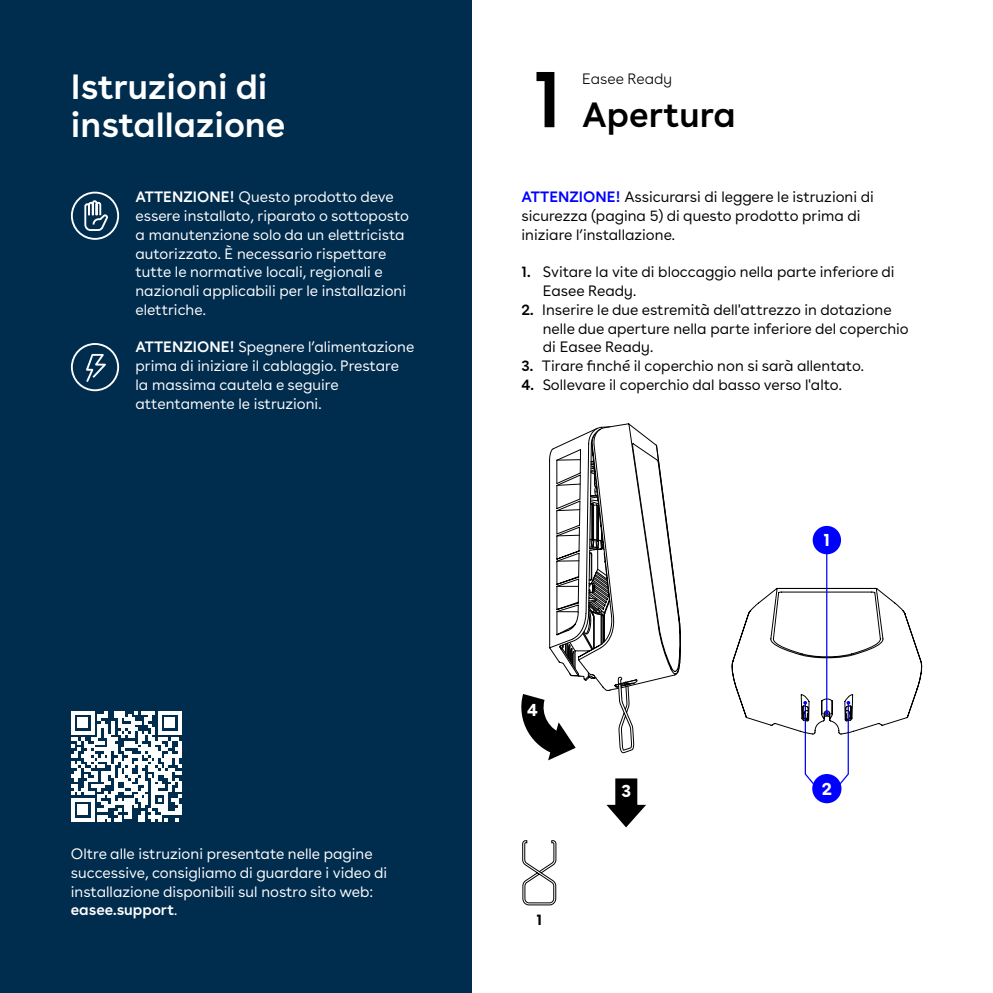
<style>
.page{position:relative;width:993px;height:993px;background:#fff}
.page>*{position:absolute;margin:0;border:0;box-sizing:border-box;transform-origin:0 0}
.t1{font:600 80px "Buenos Aires";color:#000}
.t2{font:600 35px/37.5px "Buenos Aires";color:#fff}
.t3{font:600 35px "Buenos Aires";color:#000}
.t4{font:700 17.5px "Buenos Aires";color:#fff}
.t5{font:15px/18.8px "Buenos Aires";color:#fff}
.t6{font:15px/18.8px "Buenos Aires";color:#000}
.t7{font:300 15px "Buenos Aires";color:#000}
.t8{font:700 15px "Buenos Aires";color:#000}
.s1{font-weight:600}
.s2{font-weight:600;color:#00f}
</style>
<div class="page">
<div style="left:0;top:0;width:471px;height:992px;background:#002c4e"></div>
<svg style="left:84px;top:200px;width:24px;height:31px"></svg>
<div style="left:71px;top:191px;width:48px;height:49px;border:2px solid #fff;border-radius:50%"></div>
<div style="left:71px;top:343px;width:48px;height:48px;border:2px solid #fff;border-radius:50%"></div>
<svg style="left:86px;top:353px;width:20px;height:29px"></svg>
<div style="left:812px;top:525px;width:28px;height:29px;background:#00f;border-radius:50%"></div>
<div style="left:812px;top:773px;width:29px;height:30px;background:#00f;border-radius:50%"></div>
<svg style="left:71px;top:711px;width:110px;height:110px"></svg>
<svg style="left:522px;top:840px;width:34px;height:65px"></svg>
<svg style="left:606px;top:778px;width:40px;height:49px"></svg>
<hr style="left:825px;top:553px;width:2px;height:159px;background:#00f">
<svg style="left:731px;top:587px;width:192px;height:198px"></svg>
<svg style="left:521px;top:423px;width:159px;height:337px"></svg>
<h2 class="t2" style="left:71px;top:64px;width:216px">Istruzioni di installazione</h2>
<p class="t5" style="left:135px;top:186px;width:275px"><span class="s1">ATTENZIONE!</span> Questo prodotto deve essere installato, riparato o sottoposto a manutenzione solo da un elettricista autorizzato. È necessario rispettare tutte le normative locali, regionali e nazionali applicabili per le installazioni elettriche.</p>
<p class="t5" style="left:135px;top:336px;width:280px"><span class="s1">ATTENZIONE!</span> Spegnere l’alimentazione prima di iniziare il cablaggio. Prestare la massima cautela e seguire attentamente le istruzioni.</p>
<p class="t5" style="left:71px;top:842px;width:318px">Oltre alle istruzioni presentate nelle pagine successive, consigliamo di guardare i video di installazione disponibili sul nostro sito web: <span class="s1">easee.support</span>.</p>
<h1 class="t1" style="left:532px;top:32px;width:31px">1</h1>
<p class="t7" style="left:582px;top:67px;width:91px">Easee Ready</p>
<h2 class="t3" style="left:582px;top:86px;width:155px">Apertura</h2>
<p class="t6" style="left:521px;top:186px;width:354px"><span class="s2">ATTENZIONE!</span> Assicurarsi di leggere le istruzioni di sicurezza (pagina 5) di questo prodotto prima di iniziare l’installazione.</p>
<p class="t6" style="left:542px;top:261px;width:353px;text-indent:-21px"><span class="s1">1.</span> Svitare la vite di bloccaggio nella parte inferiore di<br>Easee Ready.</p>
<p class="t6" style="left:542px;top:299px;width:367px;text-indent:-21px"><span class="s1">2.</span> Inserire le due estremità dell'attrezzo in dotazione nelle due aperture nella parte inferiore del coperchio di Easee Ready.</p>
<p class="t6" style="left:521px;top:355px;width:344px"><span class="s1">3.</span> Tirare finché il coperchio non si sarà allentato.</p>
<p class="t6" style="left:521px;top:374px;width:322px"><span class="s1">4.</span> Sollevare il coperchio dal basso verso l'alto.</p>
<p class="t4" style="left:527px;top:694px;width:12px">4</p>
<p class="t8" style="left:536px;top:906px;width:7px">1</p>
<p class="t4" style="left:621px;top:775px;width:11px">3</p>
<p class="t4" style="left:823px;top:525px;width:8px">1</p>
<p class="t4" style="left:821px;top:773px;width:12px">2</p>
</div>
